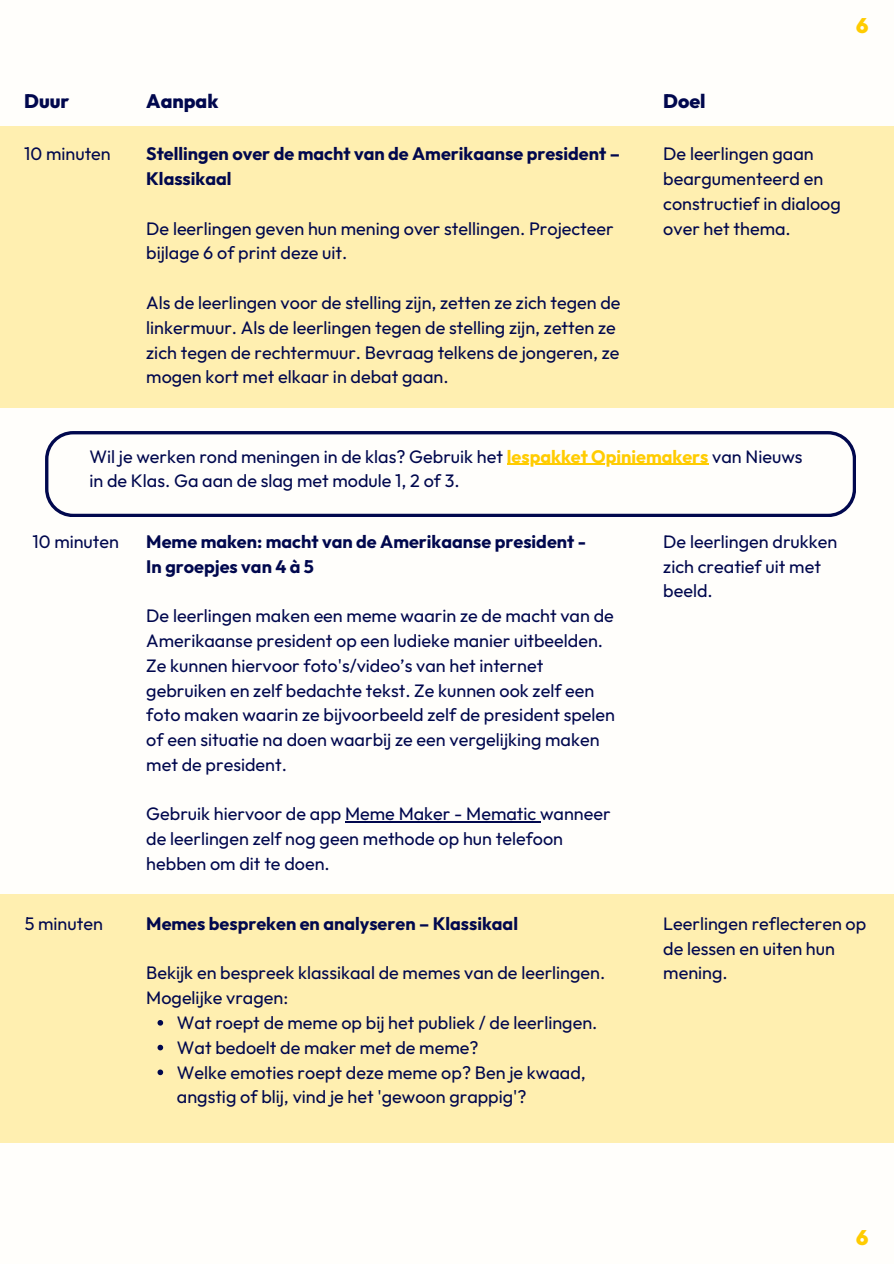
<style>
.page{position:relative;width:894px;height:1264px;background:#fff}
.page>*{position:absolute;margin:0;border:0;box-sizing:border-box;transform-origin:0 0}
.t1{font:900 21px "Outfit";color:#ffcc01}
.t2{font:800 19.5px "Outfit";color:#01084e}
.t3{font:18px/24.8px "Outfit";color:#01084e}
.t4{font:700 18px/24.8px "Outfit";color:#01084e}
.s1{font-weight:700;color:#ffcc01}
</style>
<div class="page">
<div style="left:0;top:0;width:893px;height:1263px;background:#fffefb"></div>
<hr style="left:345px;top:821px;width:195px;height:1px;background:#01084e">
<div style="left:0;top:126px;width:893px;height:282px;background:#ffefb0"></div>
<div style="left:0;top:894px;width:893px;height:248px;background:#ffefb0"></div>
<svg style="left:157px;top:1020px;width:6px;height:5px"></svg>
<svg style="left:157px;top:1044px;width:6px;height:6px"></svg>
<svg style="left:157px;top:1069px;width:6px;height:6px"></svg>
<svg style="left:45px;top:431px;width:810px;height:85px"></svg>
<p class="t1" style="left:855px;top:12px;width:14px">6</p>
<p class="t2" style="left:24px;top:88px;width:47px">Duur</p>
<h1 class="t2" style="left:146px;top:88px;width:74px">Aanpak</h1>
<p class="t2" style="left:663px;top:88px;width:44px">Doel</p>
<p class="t3" style="left:24px;top:141px;width:88px">10 minuten</p>
<h1 class="t4" style="left:146px;top:141px;width:475px">Stellingen over de macht van de Amerikaanse president –<br>Klassikaal</h1>
<p class="t3" style="left:146px;top:216px;width:469px">De leerlingen geven hun mening over stellingen. Projecteer bijlage 6 of print deze uit.</p>
<p class="t3" style="left:146px;top:290px;width:475px">Als de leerlingen voor de stelling zijn, zetten ze zich tegen de linkermuur. Als de leerlingen tegen de stelling zijn, zetten ze zich tegen de rechtermuur. Bevraag telkens de jongeren, ze mogen kort met elkaar in debat gaan.</p>
<p class="t3" style="left:663px;top:141px;width:179px">De leerlingen gaan beargumenteerd en constructief in dialoog over het thema.</p>
<p class="t3" style="left:89px;top:443px;width:714px">Wil je werken rond meningen in de klas? Gebruik het <span class="s1">lespakket Opiniemakers</span> van Nieuws in de Klas. Ga aan de slag met module 1, 2 of 3.</p>
<p class="t4" style="left:146px;top:529px;width:441px">Meme maken: macht van de Amerikaanse president -<br>In groepjes van 4 à 5</p>
<h1 class="t3" style="left:146px;top:603px;width:470px">De leerlingen maken een meme waarin ze de macht van de Amerikaanse president op een ludieke manier uitbeelden.<br>Ze kunnen hiervoor foto's/video’s van het internet gebruiken en zelf bedachte tekst. Ze kunnen ook zelf een foto maken waarin ze bijvoorbeeld zelf de president spelen of een situatie na doen waarbij ze een vergelijking maken met de president.</h1>
<h1 class="t3" style="left:146px;top:801px;width:466px">Gebruik hiervoor de app Meme Maker - Mematic wanneer de leerlingen zelf nog geen methode op hun telefoon hebben om dit te doen.</h1>
<h1 class="t3" style="left:32px;top:529px;width:88px">10 minuten</h1>
<p class="t3" style="left:663px;top:529px;width:175px">De leerlingen drukken zich creatief uit met beeld.</p>
<p class="t3" style="left:25px;top:910px;width:80px">5 minuten</p>
<p class="t4" style="left:146px;top:910px;width:373px">Memes bespreken en analyseren – Klassikaal</p>
<h1 class="t3" style="left:146px;top:960px;width:460px">Bekijk en bespreek klassikaal de memes van de leerlingen.</h1>
<p class="t3" style="left:146px;top:985px;width:143px">Mogelijke vragen:</p>
<p class="t3" style="left:177px;top:1009px;width:422px">Wat roept de meme op bij het publiek / de leerlingen.</p>
<p class="t3" style="left:177px;top:1034px;width:303px">Wat bedoelt de maker met de meme?</p>
<p class="t3" style="left:177px;top:1059px;width:410px">Welke emoties roept deze meme op? Ben je kwaad, angstig of blij, vind je het 'gewoon grappig'?</p>
<p class="t3" style="left:663px;top:910px;width:204px">Leerlingen reflecteren op de lessen en uiten hun mening.</p>
<p class="t1" style="left:855px;top:1224px;width:14px">6</p>
</div>
